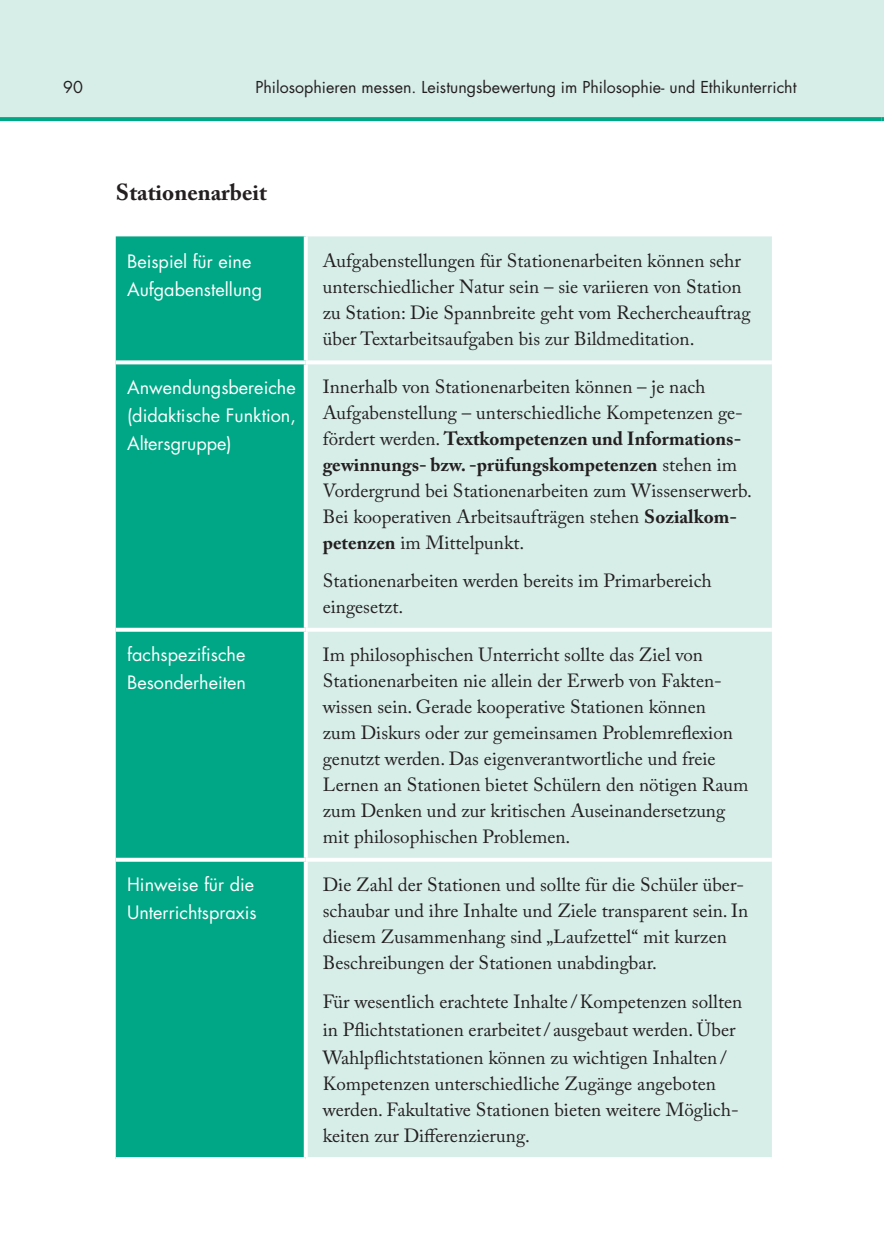
<style>
.page{position:relative;width:884px;height:1252px;background:#fff}
.page>*{position:absolute;margin:0;border:0;box-sizing:border-box;transform-origin:0 0}
.t1{font:700 23px "Adobe Caslon Pro";color:#231f20}
.t2{font:19px/26px "Adobe Caslon Pro";color:#231f20}
.t3{font:18px/28px "Futura";color:#fff}
.t4{font:16px "Futura";color:#231f20}
.s1{font-weight:700}
</style>
<div class="page">
<hr style="left:881px;top:0;width:2px;height:121px;background:#d7ede8">
<div style="left:0;top:0;width:881px;height:121px;background:#d7ede8"></div>
<svg style="left:0;top:117px;width:881px;height:4px;fill:#00a786"></svg>
<div style="left:116px;top:236px;width:188px;height:921px;background:#00a786"></div>
<div style="left:308px;top:236px;width:463px;height:921px;background:#d7ede8"></div>
<svg style="left:116px;top:360px;width:190px;height:4px"></svg>
<svg style="left:307px;top:360px;width:464px;height:4px"></svg>
<svg style="left:116px;top:628px;width:190px;height:4px"></svg>
<hr style="left:306px;top:628px;width:465px;height:4px;background:#fff">
<svg style="left:116px;top:858px;width:190px;height:4px"></svg>
<hr style="left:306px;top:858px;width:465px;height:4px;background:#fff">
<svg style="left:116px;top:1157px;width:190px;height:2px"></svg>
<p class="t4" style="left:63px;top:76px;width:21px">90</p>
<p class="t4" style="left:255px;top:76px;width:542px">Philosophieren messen. Leistungsbewertung im Philosophie- und Ethikunterricht</p>
<p class="t1" style="left:116px;top:179px;width:153px">Stationenarbeit</p>
<p class="t3" style="left:127px;top:247px;width:136px">Beispiel für eine<br>Aufgabenstellung</p>
<p class="t2" style="left:323px;top:248px;width:429px">Aufgabenstellungen für Stationenarbeiten können sehr unterschiedlicher Natur sein – sie variieren von Station zu Station: Die Spannbreite geht vom Rechercheauftrag über Textarbeitsaufgaben bis zur Bildmeditation.</p>
<p class="t3" style="left:127px;top:373px;width:170px;text-align:justify">Anwendungsbereiche (didaktische Funktion, Altersgruppe)</p>
<p class="t2" style="left:323px;top:374px;width:430px">Innerhalb von Stationenarbeiten können – je nach Aufgabenstellung – unterschiedliche Kompetenzen ge&shy;fördert werden. <span class="s1">Textkompetenzen und Informations&shy;gewinnungs- bzw. -prüfungskompetenzen</span> stehen im Vordergrund bei Stationenarbeiten zum Wissenserwerb.<br>Bei kooperativen Arbeitsaufträgen stehen <span class="s1">Sozialkom&shy;petenzen</span> im Mittelpunkt.</p>
<p class="t2" style="left:323px;top:567px;width:390px">Stationenarbeiten werden bereits im Primarbereich eingesetzt.</p>
<p class="t3" style="left:127px;top:640px;width:120px">fachspezifische<br>Besonderheiten</p>
<p class="t2" style="left:323px;top:641px;width:427px">Im philosophischen Unterricht sollte das Ziel von Stationenarbeiten nie allein der Erwerb von Fakten&shy;wissen sein. Gerade kooperative Stationen können<br>zum Diskurs oder zur gemeinsamen Problemreflexion genutzt werden. Das eigenverantwortliche und freie Lernen an Stationen bietet Schülern den nötigen Raum zum Denken und zur kritischen Auseinandersetzung mit philosophischen Problemen.</p>
<p class="t3" style="left:127px;top:870px;width:131px">Hinweise für die<br>Unterrichtspraxis</p>
<p class="t2" style="left:323px;top:871px;width:427px">Die Zahl der Stationen und sollte für die Schüler über&shy;schaubar und ihre Inhalte und Ziele transparent sein. In diesem Zusammenhang sind „Laufzettel“ mit kurzen Beschreibungen der Stationen unabdingbar.</p>
<p class="t2" style="left:323px;top:987px;width:421px;line-height:28px">Für wesentlich erachtete Inhalte /Kompetenzen sollten in Pflichtstationen erarbeitet/ ausgebaut werden. Über<br>Wahlpflichtstationen können zu wichtigen Inhalten /</p>
<p class="t2" style="left:323px;top:1070px;width:417px">Kompetenzen unterschiedliche Zugänge angeboten werden. Fakultative Stationen bieten weitere Möglich&shy;keiten zur Differenzierung.</p>
</div>
